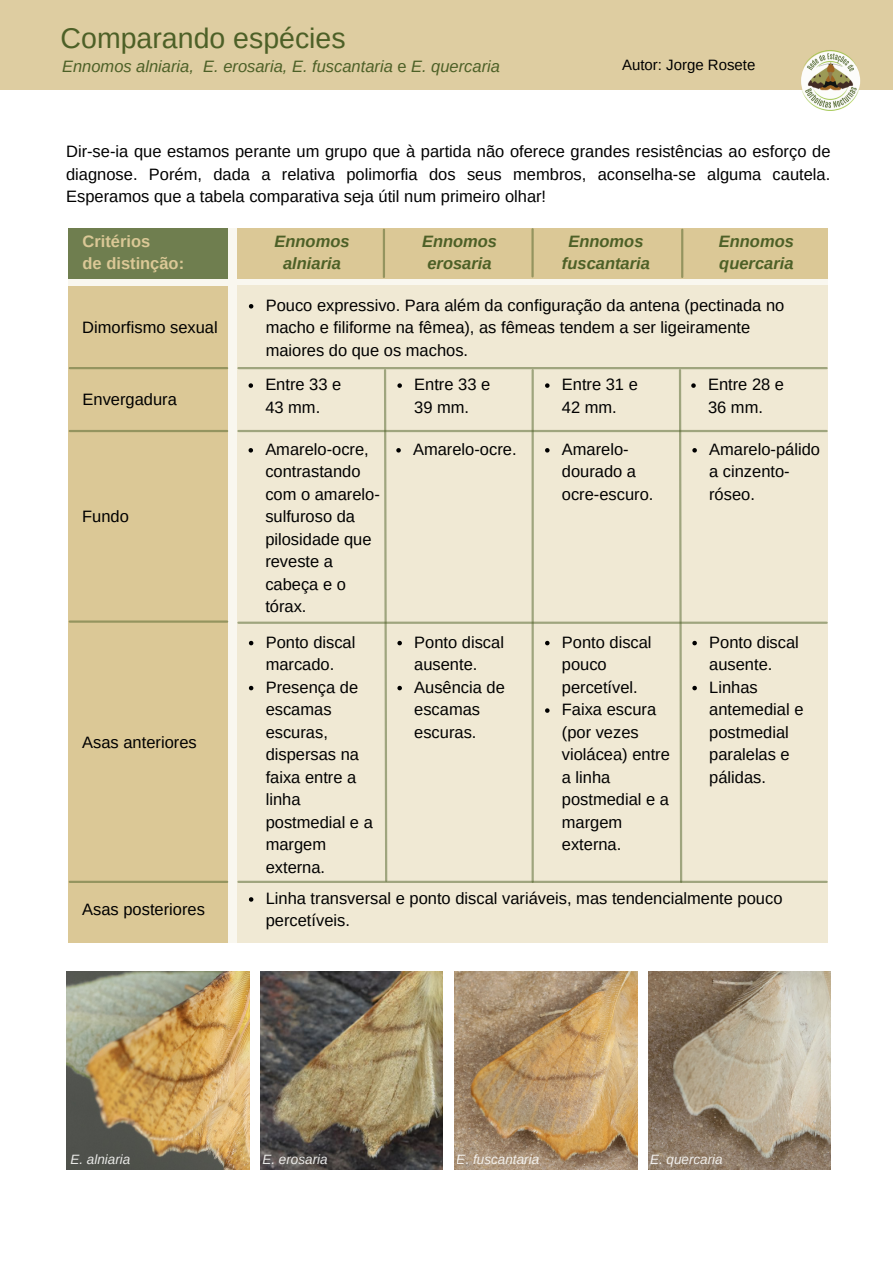
<style>
.page{position:relative;width:893px;height:1264px;background:#fff}
.page>*{position:absolute;margin:0;border:0;box-sizing:border-box;transform-origin:0 0}
.t1{font:28.5px "Arimo";color:#4d6027}
.t2{font:16.5px/22.5px "Arimo";color:#000}
.t3{font:italic 700 16.5px/22.5px "Arimo";color:#4d6027}
.t4{font:italic 16.5px "Arimo";color:#4d6027}
.t5{font:700 16.5px "Arimo";color:#dbc896}
.t6{font:15px "Arimo";color:#000}
.t7{font:italic 13.5px "Arimo";color:#fcfcfa}
.s1{font-style:normal}
</style>
<div class="page">
<img style="left:454px;top:971px;width:183px;height:198px">
<img style="left:261px;top:971px;width:182px;height:198px">
<img style="left:66px;top:971px;width:183px;height:198px">
<img style="left:648px;top:971px;width:182px;height:198px">
<div style="left:0;top:0;width:892px;height:90px;background:#decda1"></div>
<img style="left:801px;top:50px;width:60px;height:61px">
<svg style="left:68px;top:228px;width:760px;height:714px;fill:#f9f7ef"></svg>
<div style="left:237px;top:285px;width:590px;height:657px;background:#f0e9d4"></div>
<div style="left:69px;top:228px;width:159px;height:50px;background:#6f7e4f"></div>
<div style="left:237px;top:228px;width:591px;height:50px;background:#dbc896"></div>
<div style="left:69px;top:286px;width:159px;height:656px;background:#dbc896"></div>
<svg style="left:249px;top:304px;width:4px;height:4px"></svg>
<hr style="left:70px;top:367px;width:157px;height:2px;background:#4d6027">
<hr style="left:681px;top:230px;width:2px;height:47px;background:#4d6027">
<svg style="left:677px;top:369px;width:6px;height:511px"></svg>
<hr style="left:238px;top:430px;width:588px;height:2px;background:#4d6027">
<hr style="left:70px;top:430px;width:157px;height:2px;background:#4d6027">
<hr style="left:238px;top:367px;width:588px;height:2px;background:#4d6027">
<hr style="left:70px;top:880px;width:157px;height:3px;background:#4d6027">
<hr style="left:238px;top:621px;width:588px;height:3px;background:#4d6027">
<hr style="left:383px;top:230px;width:2px;height:47px;background:#4d6027">
<svg style="left:383px;top:368px;width:5px;height:512px"></svg>
<svg style="left:248px;top:383px;width:5px;height:5px"></svg>
<svg style="left:397px;top:383px;width:5px;height:5px"></svg>
<svg style="left:691px;top:383px;width:4px;height:5px"></svg>
<svg style="left:248px;top:448px;width:5px;height:4px"></svg>
<svg style="left:396px;top:448px;width:5px;height:4px"></svg>
<svg style="left:692px;top:448px;width:4px;height:4px"></svg>
<hr style="left:238px;top:880px;width:588px;height:3px;background:#4d6027">
<svg style="left:249px;top:641px;width:4px;height:4px"></svg>
<svg style="left:249px;top:685px;width:4px;height:5px"></svg>
<svg style="left:249px;top:897px;width:4px;height:4px"></svg>
<hr style="left:531px;top:229px;width:2px;height:47px;background:#4d6027">
<hr style="left:531px;top:370px;width:2px;height:511px;background:#4d6027">
<svg style="left:545px;top:383px;width:4px;height:5px"></svg>
<hr style="left:70px;top:620px;width:157px;height:2px;background:#4d6027">
<svg style="left:545px;top:448px;width:4px;height:4px"></svg>
<svg style="left:397px;top:641px;width:5px;height:4px"></svg>
<svg style="left:397px;top:685px;width:5px;height:5px"></svg>
<svg style="left:545px;top:641px;width:4px;height:4px"></svg>
<svg style="left:545px;top:708px;width:4px;height:4px"></svg>
<svg style="left:692px;top:641px;width:4px;height:4px"></svg>
<svg style="left:692px;top:685px;width:4px;height:5px"></svg>
<p class="t1" style="left:61px;top:22px;width:286px">Comparando espécies</p>
<p class="t4" style="left:62px;top:57px;width:439px">Ennomos alniaria, E. erosaria, E. fuscantaria <span class="s1">e</span> E. quercaria</p>
<p class="t6" style="left:622px;top:56px;width:135px">Autor: Jorge Rosete</p>
<p class="t2" style="left:66px;top:140px;width:765px;text-align:justify">Dir-se-ia que estamos perante um grupo que à partida não oferece grandes resistências ao esforço de diagnose. Porém, dada a relativa polimorfia dos seus membros, aconselha-se alguma cautela.<br>Esperamos que a tabela comparativa seja útil num primeiro olhar!</p>
<p class="t5" style="left:83px;top:232px;width:69px">Critérios</p>
<p class="t5" style="left:83px;top:254px;width:103px">de distinção:</p>
<p class="t2" style="left:82px;top:316px;width:137px">Dimorfismo sexual</p>
<p class="t2" style="left:83px;top:388px;width:96px">Envergadura</p>
<p class="t2" style="left:82px;top:505px;width:48px">Fundo</p>
<p class="t2" style="left:82px;top:731px;width:116px">Asas anteriores</p>
<p class="t2" style="left:82px;top:898px;width:124px">Asas posteriores</p>
<p class="t3" style="left:274px;top:230px;width:77px">Ennomos</p>
<p class="t3" style="left:283px;top:252px;width:59px">alniaria</p>
<p class="t3" style="left:422px;top:230px;width:77px">Ennomos</p>
<p class="t3" style="left:427px;top:252px;width:66px">erosaria</p>
<p class="t3" style="left:562px;top:230px;width:89px;text-align:center">Ennomos fuscantaria</p>
<p class="t3" style="left:718px;top:230px;width:77px">Ennomos quercaria</p>
<p class="t2" style="left:266px;top:294px;width:520px">Pouco expressivo. Para além da configuração da antena (pectinada no macho e filiforme na fêmea), as fêmeas tendem a ser ligeiramente maiores do que os machos.</p>
<p class="t2" style="left:265px;top:373px;width:78px">Entre 33 e<br>43 mm.</p>
<p class="t2" style="left:414px;top:373px;width:78px">Entre 33 e<br>39 mm.</p>
<p class="t2" style="left:708px;top:373px;width:78px">Entre 28 e<br>36 mm.</p>
<p class="t2" style="left:265px;top:438px;width:116px">Amarelo-ocre, contrastando com o amarelo&shy;sulfuroso da pilosidade que reveste a cabeça e o tórax.</p>
<p class="t2" style="left:413px;top:438px;width:105px">Amarelo-ocre.</p>
<p class="t2" style="left:709px;top:438px;width:112px">Amarelo-pálido a cinzento&shy;róseo.</p>
<p class="t2" style="left:266px;top:630px;width:91px">Ponto discal marcado.</p>
<p class="t2" style="left:266px;top:675px;width:109px">Presença de escamas escuras, dispersas na faixa entre a linha postmedial e a margem externa.</p>
<p class="t2" style="left:266px;top:887px;width:518px">Linha transversal e ponto discal variáveis, mas tendencialmente pouco percetíveis.</p>
<p class="t2" style="left:561px;top:373px;width:78px">Entre 31 e<br>42 mm.</p>
<p class="t2" style="left:561px;top:438px;width:93px">Amarelo&shy;dourado a ocre-escuro.</p>
<p class="t2" style="left:414px;top:630px;width:91px">Ponto discal ausente.</p>
<p class="t2" style="left:414px;top:675px;width:92px">Ausência de escamas escuras.</p>
<p class="t2" style="left:561px;top:630px;width:91px">Ponto discal pouco percetível.</p>
<p class="t2" style="left:561px;top:698px;width:110px">Faixa escura (por vezes violácea) entre a linha postmedial e a margem externa.</p>
<p class="t2" style="left:709px;top:630px;width:91px">Ponto discal ausente.</p>
<p class="t2" style="left:709px;top:675px;width:96px">Linhas antemedial e postmedial paralelas e pálidas.</p>
<p class="t7" style="left:70px;top:1151px;width:61px">E. alniaria</p>
<p class="t7" style="left:262px;top:1151px;width:67px">E. erosaria</p>
<p class="t7" style="left:456px;top:1151px;width:84px">E. fuscantaria</p>
<p class="t7" style="left:650px;top:1151px;width:74px">E. quercaria</p>
</div>
